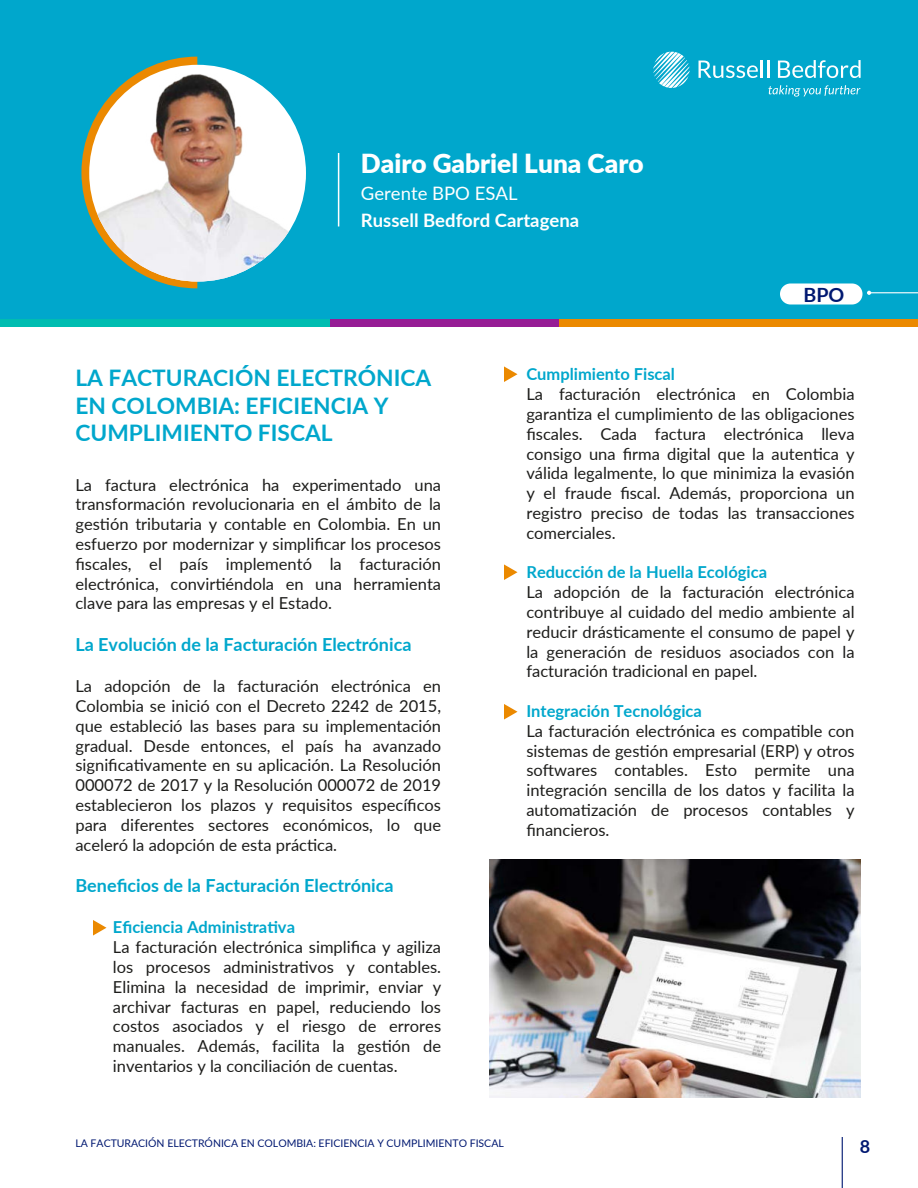
<style>
.page{position:relative;width:918px;height:1188px;background:#fff}
.page>*{position:absolute;margin:0;border:0;box-sizing:border-box;transform-origin:0 0}
.t1{font:900 26.25px "Lato";color:#fff}
.t2{font:700 22.8px/27.3px "Lato";color:#00a7cc}
.t3{font:700 19.65px "Lato";color:#001871}
.t4{font:700 18.6px "Lato";color:#fff}
.t5{font:18.6px "Lato";color:#fff}
.t6{font:700 18px "Lato";color:#00a7cc}
.t7{font:700 18px "Lato";color:#001871}
.t8{font:16.5px/19.8px "Lato";color:#1d1d1b;text-align:justify}
.t9{font:700 16.5px "Lato";color:#00a7cc}
.t10{font:10.5px "Lato";color:#001871}
</style>
<div class="page">
<hr style="left:842px;top:1137px;width:1px;height:51px;background:#001871">
<div style="left:0;top:0;width:918px;height:324px;background:#00a7cc"></div>
<div style="left:0;top:320px;width:360px;height:7px;background:#00bdb1"></div>
<div style="left:330px;top:320px;width:366px;height:7px;background:#961d95"></div>
<div style="left:560px;top:320px;width:358px;height:7px;background:#eb8900"></div>
<svg style="left:653px;top:52px;width:37px;height:36px"></svg>
<svg style="left:699px;top:60px;width:70px;height:18px"></svg>
<svg style="left:778px;top:60px;width:83px;height:18px"></svg>
<svg style="left:768px;top:85px;width:92px;height:12px"></svg>
<svg style="left:81px;top:57px;width:116px;height:231px"></svg>
<img style="left:89px;top:65px;width:217px;height:217px;border-radius:108px">
<hr style="left:869px;top:292px;width:49px;height:1px;background:#fff">
<svg style="left:867px;top:291px;width:4px;height:4px"></svg>
<hr style="left:338px;top:153px;width:1px;height:73px;background:#fff">
<div style="left:780px;top:284px;width:82px;height:20px;background:#fff;border-radius:10px"></div>
<svg style="left:93px;top:920px;width:13px;height:16px"></svg>
<svg style="left:504px;top:366px;width:14px;height:16px"></svg>
<svg style="left:504px;top:564px;width:14px;height:16px"></svg>
<svg style="left:504px;top:704px;width:14px;height:16px"></svg>
<img style="left:489px;top:860px;width:372px;height:238px">
<h1 class="t1" style="left:361px;top:153px;width:284px">Dairo Gabriel Luna Caro</h1>
<p class="t5" style="left:361px;top:180px;width:158px">Gerente BPO ESAL</p>
<p class="t4" style="left:361px;top:207px;width:220px">Russell Bedford Cartagena</p>
<p class="t3" style="left:804px;top:284px;width:42px">BPO</p>
<h2 class="t2" style="left:75px;top:364px;width:357px">LA FACTURACIÓN ELECTRÓNICA<br>EN COLOMBIA: EFICIENCIA Y<br>CUMPLIMIENTO FISCAL</h2>
<p class="t8" style="left:75px;top:474px;width:367px">La factura electrónica ha experimentado una transformación revolucionaria en el ámbito de la gestión tributaria y contable en Colombia. En un esfuerzo por modernizar y simplificar los procesos fiscales, el país implementó la facturación electrónica, convirtiéndola en una herramienta clave para las empresas y el Estado.</p>
<p class="t6" style="left:75px;top:634px;width:338px">La Evolución de la Facturación Electrónica</p>
<p class="t8" style="left:75px;top:676px;width:367px">La adopción de la facturación electrónica en Colombia se inició con el Decreto 2242 de 2015, que estableció las bases para su implementación gradual. Desde entonces, el país ha avanzado significativamente en su aplicación. La Resolución 000072 de 2017 y la Resolución 000072 de 2019 establecieron los plazos y requisitos específicos para diferentes sectores económicos, lo que aceleró la adopción de esta práctica.</p>
<p class="t6" style="left:75px;top:872px;width:320px">Beneficios de la Facturación Electrónica</p>
<p class="t9" style="left:113px;top:915px;width:184px">Eficiencia Administrativa</p>
<p class="t8" style="left:113px;top:937px;width:330px">La facturación electrónica simplifica y agiliza los procesos administrativos y contables.<br>Elimina la necesidad de imprimir, enviar y archivar facturas en papel, reduciendo los costos asociados y el riesgo de errores manuales. Además, facilita la gestión de inventarios y la conciliación de cuentas.</p>
<p class="t9" style="left:526px;top:365px;width:150px">Cumplimiento Fiscal</p>
<p class="t8" style="left:526px;top:384px;width:330px">La facturación electrónica en Colombia garantiza el cumplimiento de las obligaciones fiscales. Cada factura electrónica lleva consigo una firma digital que la autentica y válida legalmente, lo que minimiza la evasión y el fraude fiscal. Además, proporciona un registro preciso de todas las transacciones comerciales.</p>
<p class="t9" style="left:526px;top:560px;width:242px">Reducción de la Huella Ecológica</p>
<p class="t8" style="left:526px;top:582px;width:330px">La adopción de la facturación electrónica contribuye al cuidado del medio ambiente al reducir drásticamente el consumo de papel y la generación de residuos asociados con la facturación tradicional en papel.</p>
<p class="t9" style="left:526px;top:699px;width:177px">Integración Tecnológica</p>
<p class="t8" style="left:526px;top:720px;width:330px">La facturación electrónica es compatible con sistemas de gestión empresarial (ERP) y otros softwares contables. Esto permite una integración sencilla de los datos y facilita la automatización de procesos contables y financieros.</p>
<p class="t10" style="left:75px;top:1135px;width:430px">LA FACTURACIÓN ELECTRÓNICA EN COLOMBIA: EFICIENCIA Y CUMPLIMIENTO FISCAL</p>
<p class="t7" style="left:860px;top:1136px;width:12px">8</p>
</div>
